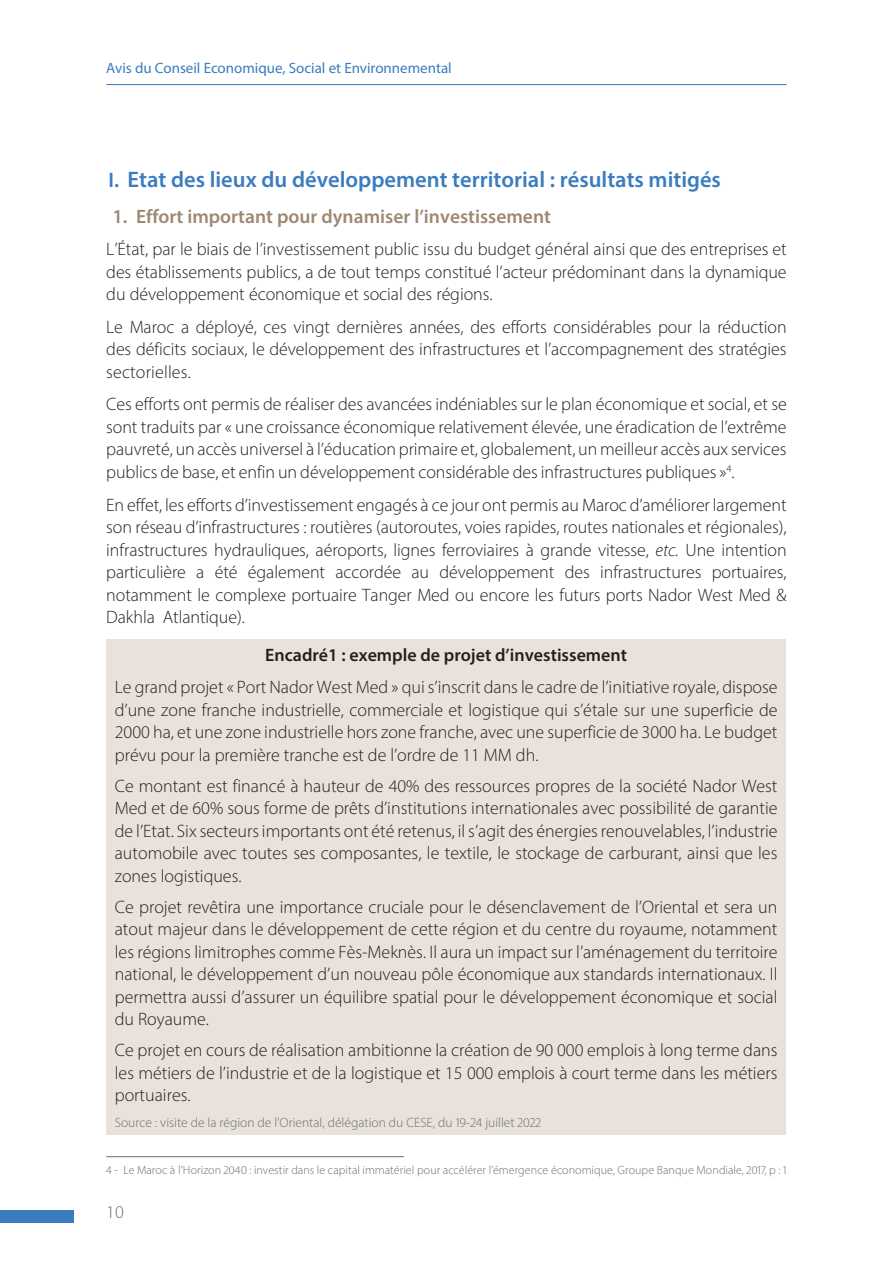
<style>
.page{position:relative;width:893px;height:1263px;background:#fff}
.page>*{position:absolute;margin:0;border:0;box-sizing:border-box;transform-origin:0 0}
.t1{font:600 22.5px "Myriad Pro";color:#3b7cbf}
.t2{font:600 19.5px "Myriad Pro";color:#9d8972}
.t3{font:300 18px/22.5px "Myriad Pro";color:#231f20;text-align:justify}
.t4{font:600 18px "Myriad Pro";color:#231f20}
.t5{font:300 18px "Myriad Pro";color:#6c6d70}
.t6{font:15px "Myriad Pro";color:#3b7cbf}
.t7{font:300 13.5px "Myriad Pro";color:#6c6d70}
.t8{font:300 12px "Myriad Pro";letter-spacing:.005em;color:#6c6d70}
.s1{font-size:21px}
.s2{font-style:italic}
</style>
<div class="page">
<div style="left:0;top:1210px;width:74px;height:13px;background:#3b7cbf"></div>
<hr style="left:106px;top:84px;width:681px;height:1px;background:#3b7cbf">
<div style="left:106px;top:639px;width:680px;height:496px;background:#e9e2db"></div>
<hr style="left:106px;top:1156px;width:298px;height:1px;background:#6c6d70">
<p class="t6" style="left:106px;top:59px;width:347px">Avis du Conseil Economique, Social et Environnemental</p>
<p class="t1" style="left:108px;top:165px;width:614px"><span class="s1">I.</span> Etat des lieux du développement territorial : résultats mitigés</p>
<p class="t2" style="left:113px;top:204px;width:440px">1. Effort important pour dynamiser l’investissement</p>
<p class="t3" style="left:106px;top:238px;width:682px">L’État, par le biais de l’investissement public issu du budget général ainsi que des entreprises et des établissements publics, a de tout temps constitué l’acteur prédominant dans la dynamique du développement économique et social des régions.</p>
<p class="t3" style="left:106px;top:315px;width:682px">Le Maroc a déployé, ces vingt dernières années, des efforts considérables pour la réduction des déficits sociaux, le développement des infrastructures et l’accompagnement des stratégies sectorielles.</p>
<p class="t3" style="left:106px;top:393px;width:682px">Ces efforts ont permis de réaliser des avancées indéniables sur le plan économique et social, et se sont traduits par « une croissance économique relativement élevée, une éradication de l’extrême pauvreté, un accès universel à l’éducation primaire et, globalement, un meilleur accès aux services publics de base, et enfin un développement considérable des infrastructures publiques »<sup>4</sup>.</p>
<p class="t3" style="left:106px;top:493px;width:682px">En effet, les efforts d’investissement engagés à ce jour ont permis au Maroc d’améliorer largement son réseau d’infrastructures : routières (autoroutes, voies rapides, routes nationales et régionales), infrastructures hydrauliques, aéroports, lignes ferroviaires à grande vitesse, <span class="s2">etc.</span> Une intention particulière a été également accordée au développement des infrastructures portuaires, notamment le complexe portuaire Tanger Med ou encore les futurs ports Nador West Med &amp; Dakhla Atlantique).</p>
<p class="t4" style="left:265px;top:644px;width:363px">Encadré1 : exemple de projet d’investissement</p>
<p class="t3" style="left:115px;top:676px;width:664px">Le grand projet « Port Nador West Med » qui s’inscrit dans le cadre de l’initiative royale, dispose d’une zone franche industrielle, commerciale et logistique qui s’étale sur une superficie de 2000 ha, et une zone industrielle hors zone franche, avec une superficie de 3000 ha. Le budget prévu pour la première tranche est de l’ordre de 11 MM dh.</p>
<p class="t3" style="left:115px;top:774px;width:664px">Ce montant est financé à hauteur de 40% des ressources propres de la société Nador West Med et de 60% sous forme de prêts d’institutions internationales avec possibilité de garantie de l’Etat. Six secteurs importants ont été retenus, il s’agit des énergies renouvelables, l’industrie automobile avec toutes ses composantes, le textile, le stockage de carburant, ainsi que les zones logistiques.</p>
<p class="t3" style="left:115px;top:895px;width:664px">Ce projet revêtira une importance cruciale pour le désenclavement de l’Oriental et sera un atout majeur dans le développement de cette région et du centre du royaume, notamment les régions limitrophes comme Fès-Meknès. Il aura un impact sur l’aménagement du territoire national, le développement d’un nouveau pôle économique aux standards internationaux. Il permettra aussi d’assurer un équilibre spatial pour le développement économique et social du Royaume.</p>
<p class="t3" style="left:115px;top:1039px;width:664px">Ce projet en cours de réalisation ambitionne la création de 90 000 emplois à long terme dans les métiers de l’industrie et de la logistique et 15 000 emplois à court terme dans les métiers portuaires.</p>
<p class="t7" style="left:115px;top:1114px;width:428px">Source : visite de la région de l’Oriental, délégation du CESE, du 19-24 juillet 2022</p>
<p class="t8" style="left:106px;top:1162px;width:682px">4 - Le Maroc à l’Horizon 2040 : investir dans le capital immatériel pour accélérer l’émergence économique, Groupe Banque Mondiale, 2017, p : 1</p>
<p class="t5" style="left:106px;top:1201px;width:19px">10</p>
</div>
